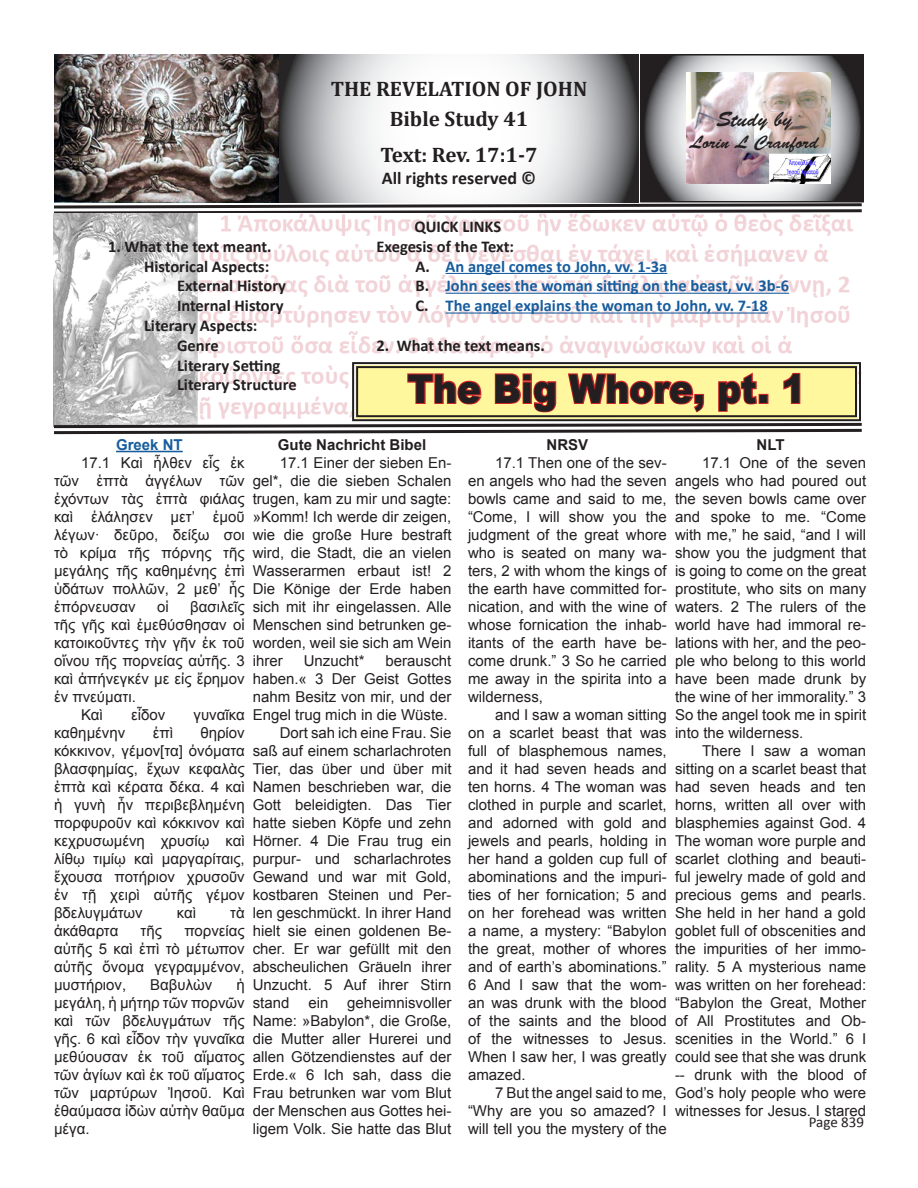
<style>
.page{position:relative;width:918px;height:1188px;background:#fff}
.page>*{position:absolute;margin:0;border:0;box-sizing:border-box;transform-origin:0 0}
.t1{font:900 39.6px "Arial";color:#231f20;scale:.91 1}
.t2{font:700 21px "Cambria";color:#231f20}
.t3{font:700 21px "Cambria";letter-spacing:-.02em;color:#231f20}
.t4{font:21px "Brush Script Std";color:#231f20}
.t5{font:700 18px "Calibri";color:#231f20}
.t6{font:18px "Brush Script Std";color:#231f20}
.t7{font:700 16.5px "Calibri";color:#231f20}
.t8{font:700 16.5px "Calibri";color:#175d9e}
.t9{font:15px/18px "Arial";color:#231f20;text-align:justify}
.t10{font:700 15px "Arial";color:#231f20}
.t11{font:15px "Calibri";color:#231f20}
.t12{font:700 15px "Arial";color:#175d9e}
.s1{color:#231f20}
</style>
<div class="page">
<svg style="left:279px;top:54px;width:360px;height:148px"></svg>
<img style="left:54px;top:54px;width:225px;height:148px">
<svg style="left:53px;top:202px;width:811px;height:14px"></svg>
<img style="left:54px;top:213px;width:809px;height:148px">
<hr style="left:446px;top:273px;width:221px;height:1px;background:#175d9e">
<hr style="left:446px;top:293px;width:343px;height:1px;background:#175d9e">
<hr style="left:446px;top:313px;width:322px;height:1px;background:#175d9e">
<hr style="left:116px;top:451px;width:67px;height:1px;background:#175d9e">
<svg style="left:643px;top:57px;width:218px;height:142px;background:#969698"></svg>
<div style="left:640px;top:54px;width:224px;height:148px;border:2px solid #231f20"></div>
<img style="left:687px;top:73px;width:144px;height:111px">
<svg style="left:53px;top:361px;width:809px;height:74px"></svg>
<div style="left:356px;top:366px;width:501px;height:51px;border:2px solid #231f20"></div>
<p class="t2" style="left:331px;top:74px;width:258px">THE REVELATION OF JOHN</p>
<p class="t2" style="left:390px;top:104px;width:140px">Bible Study 41</p>
<p class="t3" style="left:380px;top:140px;width:159px">Text: Rev. 17:1-7</p>
<p class="t5" style="left:382px;top:165px;width:156px">All rights reserved ©</p>
<p class="t7" style="left:414px;top:215px;width:88px">QUICK LINKS</p>
<p class="t4" style="left:716px;top:108px;width:77px">Study by</p>
<p class="t6" style="left:690px;top:132px;width:130px">Lorin L Cranford</p>
<p class="t7" style="left:108px;top:235px;width:165px">1. What the text meant.</p>
<p class="t7" style="left:376px;top:235px;width:139px">Exegesis of the Text:</p>
<p class="t7" style="left:144px;top:254px;width:127px">Historical Aspects:</p>
<p class="t8" style="left:415px;top:254px;width:253px"><span class="s1">A.</span> An angel comes to John, vv. 1-3a</p>
<p class="t7" style="left:177px;top:274px;width:111px">External History</p>
<p class="t8" style="left:416px;top:274px;width:375px"><span class="s1">B.</span> John sees the woman sitting on the beast, vv. 3b-6</p>
<p class="t7" style="left:177px;top:294px;width:108px">Internal History</p>
<p class="t8" style="left:415px;top:294px;width:354px"><span class="s1">C.</span> The angel explains the woman to John, vv. 7-18</p>
<p class="t7" style="left:144px;top:314px;width:115px">Literary Aspects:</p>
<p class="t7" style="left:177px;top:334px;width:43px">Genre</p>
<p class="t7" style="left:376px;top:334px;width:170px">2. What the text means.</p>
<p class="t7" style="left:177px;top:353px;width:105px">Literary Setting</p>
<p class="t7" style="left:177px;top:373px;width:121px">Literary Structure</p>
<p class="t1" style="left:408px;top:360px;width:439px">The Big Whore, pt. 1</p>
<p class="t12" style="left:116px;top:434px;width:68px">Greek NT</p>
<p class="t9" style="left:54px;top:454px;width:192px;text-indent:27px">17.1 Καὶ ἦλθεν εἷς ἐκ τῶν ἑπτὰ ἀγγέλων τῶν ἐχόντων τὰς ἑπτὰ φιάλας καὶ ἐλάλησεν μετʼ ἐμοῦ λέγων· δεῦρο, δείξω σοι τὸ κρίμα τῆς πόρνης τῆς μεγάλης τῆς καθημένης ἐπὶ ὑδάτων πολλῶν, 2 μεθʼ ἧς ἐπόρνευσαν</p>
<p class="t10" style="left:278px;top:434px;width:150px">Gute Nachricht Bibel</p>
<p class="t9" style="left:253px;top:454px;width:200px;text-indent:27px">17.1 Einer der sieben En&shy;gel*, die die sieben Schalen trugen, kam zu mir und sagte: »Komm! Ich werde dir zeigen, wie die große Hure bestraft wird, die Stadt, die an vielen Wasserarmen erbaut ist! 2<br>Die Könige der Erde haben sich mit ihr eingelassen. Alle Menschen sind betrunken ge&shy;worden, weil sie sich am Wein ihrer</p>
<p class="t9" style="left:157px;top:598px;width:13px">οἱ</p>
<p class="t9" style="left:54px;top:598px;width:192px;text-indent:136px">βασιλεῖς τῆς γῆς καὶ ἐμεθύσθησαν οἱ κατοικοῦντες τὴν γῆν ἐκ τοῦ οἴνου τῆς πορνείας αὐτῆς. 3 καὶ ἀπήνεγκέν με εἰς ἔρημον ἐν πνεύματι.</p>
<p class="t9" style="left:81px;top:706px;width:23px">Καὶ</p>
<p class="t9" style="left:131px;top:706px;width:36px">εἶδον</p>
<p class="t9" style="left:194px;top:706px;width:53px">γυναῖκα</p>
<p class="t9" style="left:54px;top:724px;width:73px">καθημένην</p>
<p class="t9" style="left:153px;top:724px;width:22px">ἐπὶ</p>
<p class="t9" style="left:304px;top:652px;width:62px">Unzucht*</p>
<p class="t9" style="left:253px;top:652px;width:200px;text-indent:133px">berauscht haben.« 3 Der Geist Gottes nahm Besitz von mir, und der Engel trug mich in die Wüste.</p>
<p class="t9" style="left:253px;top:724px;width:200px;text-indent:27px">Dort sah ich eine Frau. Sie saß auf einem scharlachroten Tier, das über und über mit Namen beschrieben war, die Gott beleidigten. Das Tier hatte sieben Köpfe und zehn Hörner. 4 Die Frau trug ein purpur- und scharlachrotes Gewand und war mit Gold, kostbaren Steinen und Per&shy;len geschmückt. In ihrer Hand hielt sie einen goldenen Be&shy;cher. Er war gefüllt mit den abscheulichen Gräueln ihrer Unzucht. 5 Auf ihrer Stirn stand</p>
<p class="t9" style="left:54px;top:724px;width:192px;text-indent:146px">θηρίον κόκκινον, γέμον[τα] ὀνόματα βλασφημίας, ἔχων κεφαλὰς ἑπτὰ καὶ κέρατα δέκα. 4 καὶ ἡ γυνὴ ἦν περιβεβλημένη πορφυροῦν καὶ κόκκινον καὶ κεχρυσωμένη χρυσίῳ καὶ λίθῳ τιμίῳ καὶ μαργαρίταις, ἔχουσα ποτήριον χρυσοῦν ἐν τῇ χειρὶ αὐτῆς γέμον βδελυγμάτων</p>
<p class="t9" style="left:177px;top:904px;width:21px">καὶ</p>
<p class="t9" style="left:230px;top:904px;width:16px">τὰ</p>
<p class="t9" style="left:54px;top:922px;width:66px">ἀκάθαρτα</p>
<p class="t9" style="left:141px;top:922px;width:23px">τῆς</p>
<p class="t9" style="left:54px;top:922px;width:192px;text-indent:130px">πορνείας αὐτῆς 5 καὶ ἐπὶ τὸ μέτωπον αὐτῆς ὄνομα γεγραμμένον, μυστήριον,</p>
<p class="t9" style="left:54px;top:976px;width:192px;text-indent:182px">ἡ μεγάλη, ἡ μήτηρ τῶν πορνῶν καὶ τῶν βδελυγμάτων τῆς γῆς. 6 καὶ εἶδον τὴν γυναῖκα μεθύουσαν ἐκ τοῦ αἵματος τῶν ἁγίων καὶ ἐκ τοῦ αἵματος τῶν μαρτύρων Ἰησοῦ. Καὶ ἐθαύμασα ἰδὼν αὐτὴν θαῦμα μέγα.</p>
<p class="t9" style="left:150px;top:976px;width:64px">Βαβυλὼν</p>
<p class="t9" style="left:253px;top:994px;width:200px;text-indent:95px">geheimnisvoller Name: »Babylon*, die Große, die Mutter aller Hurerei und allen Götzendienstes auf der Erde.« 6 Ich sah, dass die Frau betrunken war vom Blut der Menschen aus Gottes hei&shy;ligem Volk. Sie hatte das Blut</p>
<p class="t9" style="left:308px;top:994px;width:22px">ein</p>
<p class="t10" style="left:547px;top:434px;width:43px">NRSV</p>
<p class="t9" style="left:468px;top:454px;width:200px;text-indent:27px">17.1 Then one of the sev&shy;en angels who had the seven bowls came and said to me, “Come, I will show you the judgment of the great whore who is seated on many wa&shy;ters, 2 with whom the kings of the earth have committed for&shy;nication, and with the wine of whose fornication the inhab&shy;itants of the earth have be&shy;come drunk.” 3 So he carried me away in the spirita into a wilderness,</p>
<p class="t9" style="left:468px;top:706px;width:200px;text-indent:27px">and I saw a woman sitting on a scarlet beast that was full of blasphemous names, and it had seven heads and ten horns. 4 The woman was clothed in purple and scarlet, and adorned with gold and jewels and pearls, holding in her hand a golden cup full of abominations and the impuri&shy;ties of her fornication; 5 and on her forehead was written a name, a mystery: “Babylon the great, mother of whores and of earth’s abominations.” 6 And I saw that the wom&shy;an was drunk with the blood of the saints and the blood of the witnesses to Jesus.<br>When I saw her, I was greatly amazed.</p>
<p class="t9" style="left:468px;top:1084px;width:200px;text-indent:27px">7 But the angel said to me, “Why are you so amazed? I will tell you the mystery of the</p>
<p class="t10" style="left:757px;top:434px;width:30px">NLT</p>
<p class="t9" style="left:675px;top:454px;width:193px;text-indent:27px">17.1 One of the seven angels who had poured out the seven bowls came over and spoke to me. “Come with me,” he said, “and I will show you the judgment that is going to come on the great prostitute, who sits on many waters. 2 The rulers of the world have had immoral re&shy;lations with her, and the peo&shy;ple who belong to this world have been made drunk by the wine of her immorality.” 3<br>So the angel took me in spirit into the wilderness.</p>
<p class="t9" style="left:675px;top:742px;width:193px;text-indent:27px">There I saw a woman sitting on a scarlet beast that had seven heads and ten horns, written all over with blasphemies against God. 4<br>The woman wore purple and scarlet clothing and beauti&shy;ful jewelry made of gold and precious gems and pearls.<br>She held in her hand a gold goblet full of obscenities and the impurities of her immo&shy;rality. 5 A mysterious name was written on her forehead: “Babylon the Great, Mother of All Prostitutes and Ob&shy;scenities in the World.” 6 I could see that she was drunk -- drunk with the blood of God’s holy people who were witnesses for Jesus. I stared</p>
<p class="t11" style="left:809px;top:1112px;width:57px">Page 839</p>
</div>
